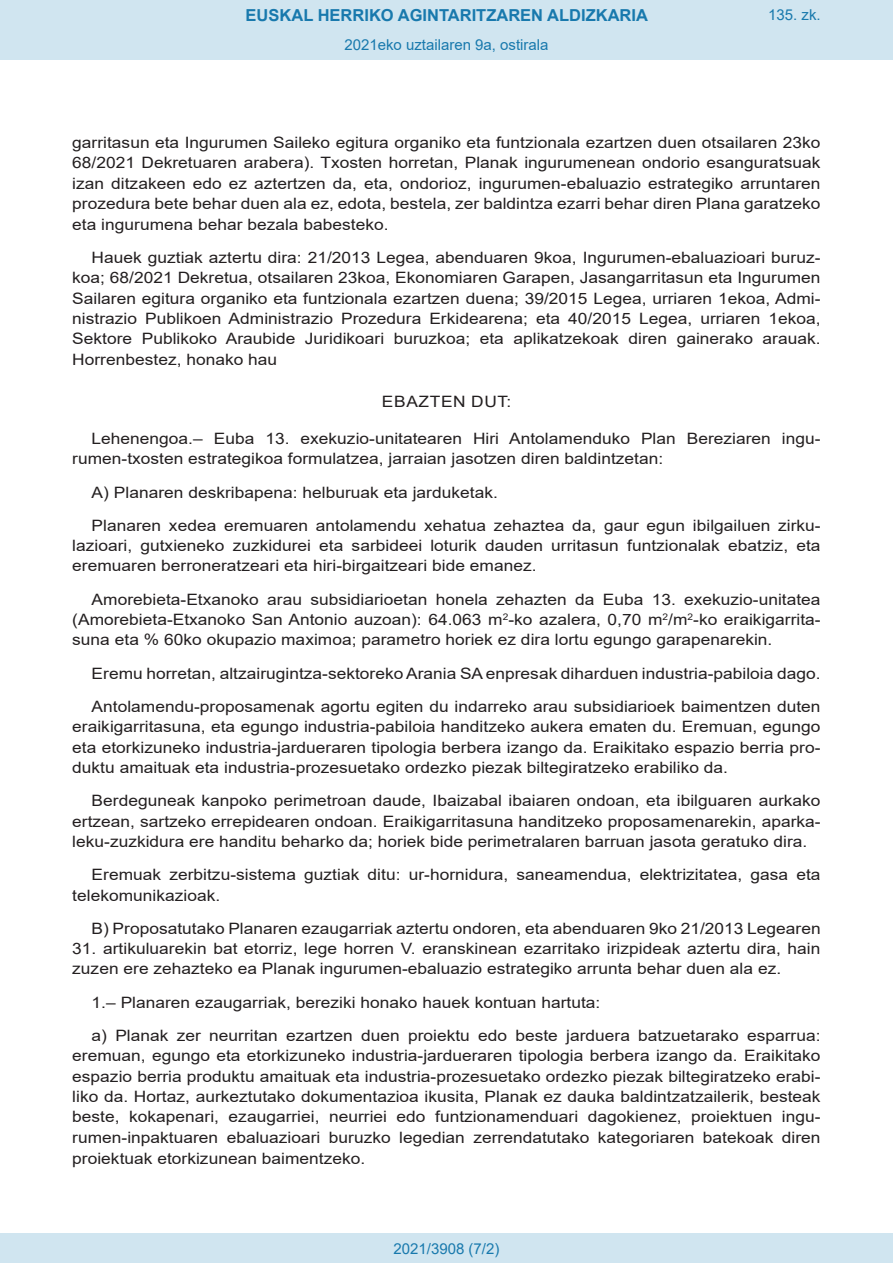
<style>
.page{position:relative;width:893px;height:1263px;background:#fff}
.page>*{position:absolute;margin:0;border:0;box-sizing:border-box;transform-origin:0 0}
.t1{font:700 16.5px "Arial";color:#1879ad}
.BOPVDetalle{font:15.6px/20.4px "Arial";color:#231f20;text-align:justify;scale:1.11 1}
.BOPVClave{font:15.6px "Arial";letter-spacing:.035em;color:#231f20;scale:1.11 1}
.Paginacion_Centro{font:15px "Arial";color:#1879ad}
</style>
<div class="page">
<div style="left:0;top:0;width:893px;height:60px;background:#d0e5f0"></div>
<div style="left:0;top:1233px;width:893px;height:30px;background:#d0e5f0"></div>
<p class="t1" style="left:246px;top:3px;width:404px">EUSKAL HERRIKO AGINTARITZAREN ALDIZKARIA</p>
<p class="Paginacion_Centro" style="left:344px;top:35px;width:206px">2021eko uztailaren 9a, ostirala</p>
<p class="Paginacion_Centro" style="left:768px;top:5px;width:54px">135. zk.</p>
<p class="BOPVDetalle" style="left:72px;top:132px;width:676px">garritasun eta Ingurumen Saileko egitura organiko eta funtzionala ezartzen duen otsailaren 23ko 68/2021 Dekretuaren arabera). Txosten horretan, Planak ingurumenean ondorio esanguratsuak izan ditzakeen edo ez aztertzen da, eta, ondorioz, ingurumen-ebaluazio estrategiko arruntaren prozedura bete behar duen ala ez, edota, bestela, zer baldintza ezarri behar diren Plana garatzeko eta ingurumena behar bezala babesteko.</p>
<p class="BOPVDetalle" style="left:72px;top:247px;width:676px;text-indent:19px">Hauek guztiak aztertu dira: 21/2013 Legea, abenduaren 9koa, Ingurumen-ebaluazioari buruz&shy;koa; 68/2021 Dekretua, otsailaren 23koa, Ekonomiaren Garapen, Jasangarritasun eta Ingurumen Sailaren egitura organiko eta funtzionala ezartzen duena; 39/2015 Legea, urriaren 1ekoa, Admi&shy;nistrazio Publikoen Administrazio Prozedura Erkidearena; eta 40/2015 Legea, urriaren 1ekoa, Sektore Publikoko Araubide Juridikoari buruzkoa; eta aplikatzekoak diren gainerako arauak.<br>Horrenbestez, honako hau</p>
<p class="BOPVClave" style="left:382px;top:390px;width:118px">EBAZTEN DUT:</p>
<p class="BOPVDetalle" style="left:72px;top:428px;width:676px;text-indent:19px">Lehenengoa.– Euba 13. exekuzio-unitatearen Hiri Antolamenduko Plan Bereziaren ingu&shy;rumen-txosten estrategikoa formulatzea, jarraian jasotzen diren baldintzetan:</p>
<p class="BOPVDetalle" style="left:92px;top:482px;width:367px">A) Planaren deskribapena: helburuak eta jarduketak.</p>
<p class="BOPVDetalle" style="left:72px;top:515px;width:676px;text-indent:19px">Planaren xedea eremuaren antolamendu xehatua zehaztea da, gaur egun ibilgailuen zirku&shy;lazioari, gutxieneko zuzkidurei eta sarbideei loturik dauden urritasun funtzionalak ebatziz, eta eremuaren berroneratzeari eta hiri-birgaitzeari bide emanez.</p>
<p class="BOPVDetalle" style="left:72px;top:589px;width:676px;text-indent:19px">Amorebieta-Etxanoko arau subsidiarioetan honela zehazten da Euba 13. exekuzio-unitatea (Amorebieta-Etxanoko San Antonio auzoan): 64.063 m<sup>2</sup>-ko azalera, 0,70 m<sup>2</sup>/m<sup>2</sup>-ko eraikigarrita&shy;suna eta % 60ko okupazio maximoa; parametro horiek ez dira lortu egungo garapenarekin.</p>
<p class="BOPVDetalle" style="left:92px;top:663px;width:658px">Eremu horretan, altzairugintza-sektoreko Arania SA enpresak diharduen industria-pabiloia dago.</p>
<p class="BOPVDetalle" style="left:72px;top:696px;width:676px;text-indent:19px">Antolamendu-proposamenak agortu egiten du indarreko arau subsidiarioek baimentzen duten eraikigarritasuna, eta egungo industria-pabiloia handitzeko aukera ematen du. Eremuan, egungo eta etorkizuneko industria-jardueraren tipologia berbera izango da. Eraikitako espazio berria pro&shy;duktu amaituak eta industria-prozesuetako ordezko piezak biltegiratzeko erabiliko da.</p>
<p class="BOPVDetalle" style="left:72px;top:790px;width:676px;text-indent:19px">Berdeguneak kanpoko perimetroan daude, Ibaizabal ibaiaren ondoan, eta ibilguaren aurkako ertzean, sartzeko errepidearen ondoan. Eraikigarritasuna handitzeko proposamenarekin, aparka&shy;leku-zuzkidura ere handitu beharko da; horiek bide perimetralaren barruan jasota geratuko dira.</p>
<p class="BOPVDetalle" style="left:72px;top:864px;width:676px;text-indent:19px">Eremuak zerbitzu-sistema guztiak ditu: ur-hornidura, saneamendua, elektrizitatea, gasa eta telekomunikazioak.</p>
<p class="BOPVDetalle" style="left:92px;top:918px;width:658px">B) Proposatutako Planaren ezaugarriak aztertu ondoren, eta abenduaren 9ko 21/2013 Legearen</p>
<p class="BOPVDetalle" style="left:72px;top:938px;width:676px">31. artikuluarekin bat etorriz, lege horren V. eranskinean ezarritako irizpideak aztertu dira, hain zuzen ere zehazteko ea Planak ingurumen-ebaluazio estrategiko arrunta behar duen ala ez.</p>
<p class="BOPVDetalle" style="left:92px;top:992px;width:460px">1.– Planaren ezaugarriak, bereziki honako hauek kontuan hartuta:</p>
<p class="BOPVDetalle" style="left:72px;top:1025px;width:676px;text-indent:19px">a) Planak zer neurritan ezartzen duen proiektu edo beste jarduera batzuetarako esparrua: eremuan, egungo eta etorkizuneko industria-jardueraren tipologia berbera izango da. Eraikitako espazio berria produktu amaituak eta industria-prozesuetako ordezko piezak biltegiratzeko erabi&shy;liko da. Hortaz, aurkeztutako dokumentazioa ikusita, Planak ez dauka baldintzatzailerik, besteak beste, kokapenari, ezaugarriei, neurriei edo funtzionamenduari dagokienez, proiektuen ingu&shy;rumen-inpaktuaren ebaluazioari buruzko legedian zerrendatutako kategoriaren batekoak diren proiektuak etorkizunean baimentzeko.</p>
<p class="Paginacion_Centro" style="left:393px;top:1238px;width:107px">2021/3908 (7/2)</p>
</div>
